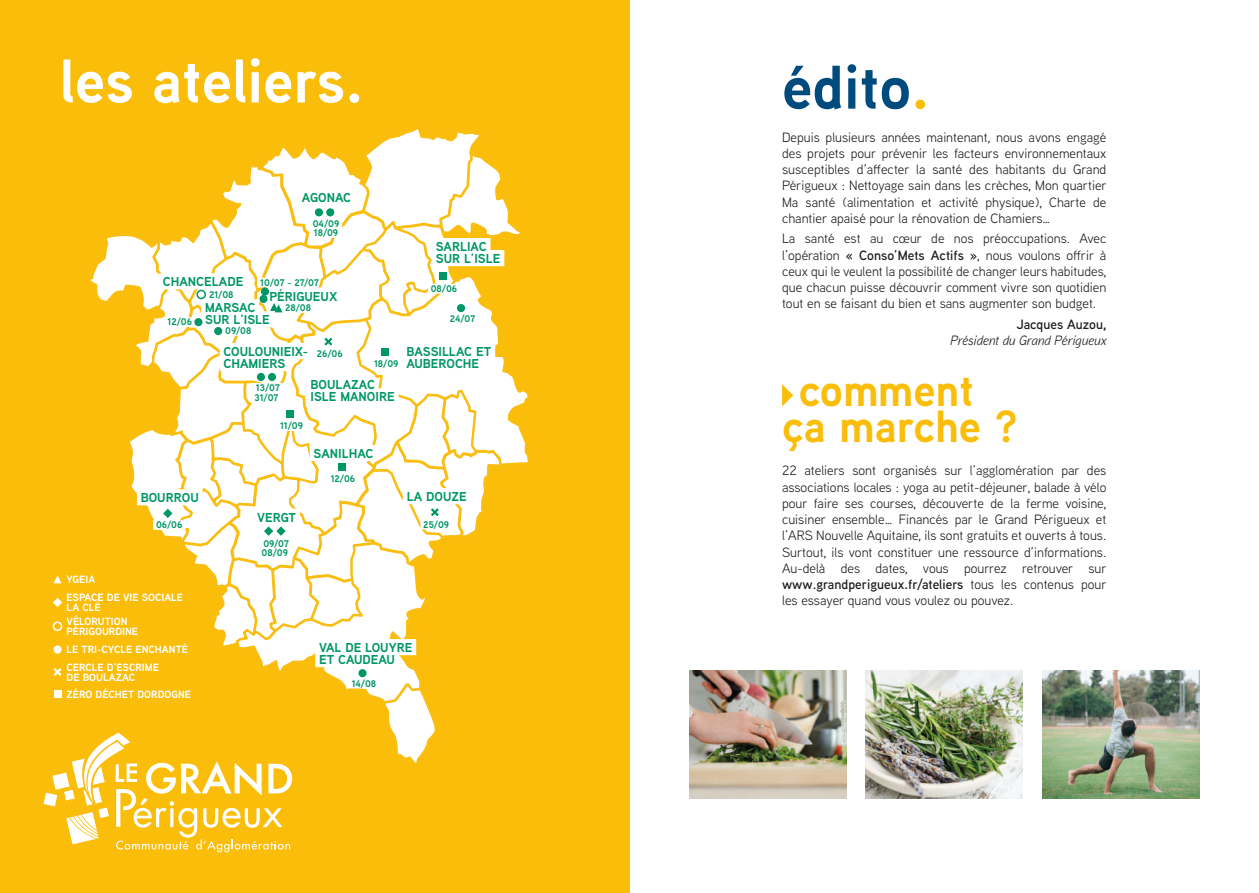
<style>
.page{position:relative;width:1259px;height:893px;background:#fff}
.page>*{position:absolute;margin:0;border:0;box-sizing:border-box;transform-origin:0 0}
.t1{font:700 61.5px "Aaux Next";color:#fff}
.t2{font:700 61.5px "Aaux Next";color:#004b7e}
.t3{font:700 45px/36px "Aaux Next";color:#fabd0a}
.t4{font:13.5px/16.2px "Aaux Next";color:#1d1d1b;text-align:justify}
.t5{font:italic 13.5px "Aaux Next";color:#1d1d1b}
.t6{font:600 13.5px "Aaux Next";color:#1d1d1b}
.t7{font:700 12.9px/12px "Aaux Next";color:#009666}
.t8{font:700 10.5px/10.5px "Aaux Next";color:#fff}
.t9{font:700 9.6px/9.8px "Aaux Next";color:#009666}
.s1{color:#fabd0a}
.s2{font-weight:600}
</style>
<div class="page">
<div style="left:0;top:0;width:629px;height:893px;background:#fabd0a"></div>
<svg style="left:782px;top:384px;width:11px;height:22px"></svg>
<div style="left:44px;top:793px;width:13px;height:13px;background:#fff;border-radius:2px"></div>
<img style="left:689px;top:671px;width:157px;height:127px">
<img style="left:865px;top:671px;width:158px;height:127px">
<img style="left:1042px;top:671px;width:157px;height:127px">
<svg style="left:51px;top:129px;width:476px;height:723px"></svg>
<div style="left:286px;top:410px;width:8px;height:8px;background:#009666"></div>
<div style="left:439px;top:273px;width:7px;height:7px;background:#009666"></div>
<h1 class="t1" style="left:60px;top:38px;width:305px">les ateliers.</h1>
<p class="t7" style="left:302px;top:191px;width:51px">AGONAC</p>
<p class="t9" style="left:313px;top:218px;width:28px">04/09<br>18/09</p>
<p class="t7" style="left:163px;top:275px;width:82px">CHANCELADE</p>
<p class="t9" style="left:260px;top:277px;width:60px">10/07 - 27/07</p>
<p class="t9" style="left:285px;top:303px;width:27px">28/08</p>
<p class="t7" style="left:269px;top:290px;width:69px">PÉRIGUEUX</p>
<p class="t9" style="left:209px;top:289px;width:26px">21/08</p>
<p class="t7" style="left:205px;top:301px;width:66px">MARSAC<br>SUR L’ISLE</p>
<p class="t9" style="left:168px;top:317px;width:26px">12/06</p>
<p class="t9" style="left:225px;top:326px;width:28px">09/08</p>
<p class="t7" style="left:224px;top:345px;width:86px">COULOUNIEIX-<br>CHAMIERS</p>
<p class="t9" style="left:317px;top:349px;width:27px">26/06</p>
<p class="t9" style="left:374px;top:358px;width:26px">18/09</p>
<p class="t7" style="left:141px;top:491px;width:60px">BOURROU</p>
<p class="t9" style="left:156px;top:520px;width:28px">06/06</p>
<p class="t9" style="left:254px;top:383px;width:27px">13/07<br>31/07</p>
<p class="t9" style="left:280px;top:421px;width:25px">11/09</p>
<p class="t7" style="left:310px;top:378px;width:86px">BOULAZAC<br>ISLE MANOIRE</p>
<p class="t7" style="left:313px;top:447px;width:61px">SANILHAC</p>
<p class="t9" style="left:331px;top:474px;width:26px">12/06</p>
<p class="t7" style="left:257px;top:511px;width:40px">VERGT</p>
<p class="t9" style="left:262px;top:538px;width:29px">09/07<br>08/09</p>
<p class="t7" style="left:436px;top:240px;width:66px">SARLIAC<br>SUR L’ISLE</p>
<p class="t9" style="left:431px;top:283px;width:28px">08/06</p>
<p class="t9" style="left:450px;top:313px;width:27px">24/07</p>
<p class="t7" style="left:406px;top:345px;width:86px">BASSILLAC ET<br>AUBEROCHE</p>
<p class="t7" style="left:407px;top:490px;width:62px">LA DOUZE</p>
<p class="t9" style="left:423px;top:519px;width:27px">25/09</p>
<p class="t8" style="left:67px;top:574px;width:30px">YGEIA</p>
<p class="t8" style="left:67px;top:616px;width:73px">VÉLORUTION<br>PÉRIGOURDINE</p>
<p class="t8" style="left:67px;top:641px;width:123px;line-height:17.5px">LE TRI-CYCLE ENCHANTÉ<br>CERCLE D’ESCRIME</p>
<p class="t8" style="left:67px;top:668px;width:126px;line-height:17.4px">DE BOULAZAC<br>ZÉRO DÉCHET DORDOGNE</p>
<p class="t8" style="left:67px;top:592px;width:118px;line-height:9.8px">ESPACE DE VIE SOCIALE<br>LA CLÉ</p>
<p class="t7" style="left:319px;top:641px;width:95px">VAL DE LOUYRE<br>ET CAUDEAU</p>
<p class="t9" style="left:352px;top:678px;width:26px">14/08</p>
<h1 class="t2" style="left:782px;top:44px;width:149px">édito<span class="s1">.</span></h1>
<p class="t4" style="left:782px;top:129px;width:326px">Depuis plusieurs années maintenant, nous avons engagé des projets pour prévenir les facteurs environnementaux susceptibles d’affecter la santé des habitants du Grand Périgueux : Nettoyage sain dans les crèches, Mon quartier Ma santé (alimentation et activité physique), Charte de chantier apaisé pour la rénovation de Chamiers…</p>
<p class="t4" style="left:782px;top:230px;width:326px">La santé est au cœur de nos préoccupations. Avec l’opération <span class="s2">« Conso’Mets Actifs »</span>, nous voulons offrir à ceux qui le veulent la possibilité de changer leurs habitudes, que chacun puisse découvrir comment vivre son quotidien tout en se faisant du bien et sans augmenter son budget.</p>
<p class="t6" style="left:1016px;top:314px;width:92px">Jacques Auzou,</p>
<p class="t5" style="left:950px;top:331px;width:158px">Président du Grand Périgueux</p>
<h2 class="t3" style="left:782px;top:372px;width:238px;text-indent:17px">comment ça marche ?</h2>
<p class="t4" style="left:782px;top:462px;width:326px">22 ateliers sont organisés sur l’agglomération par des associations locales : yoga au petit-déjeuner, balade à vélo pour faire ses courses, découverte de la ferme voisine, cuisiner ensemble… Financés par le Grand Périgueux et l’ARS Nouvelle Aquitaine, ils sont gratuits et ouverts à tous.<br>Surtout, ils vont constituer une ressource d’informations.<br>Au-delà des dates, vous pourrez retrouver sur <span class="s2">www.grandperigueux.fr/ateliers</span> tous les contenus pour les essayer quand vous voulez ou pouvez.</p>
</div>
